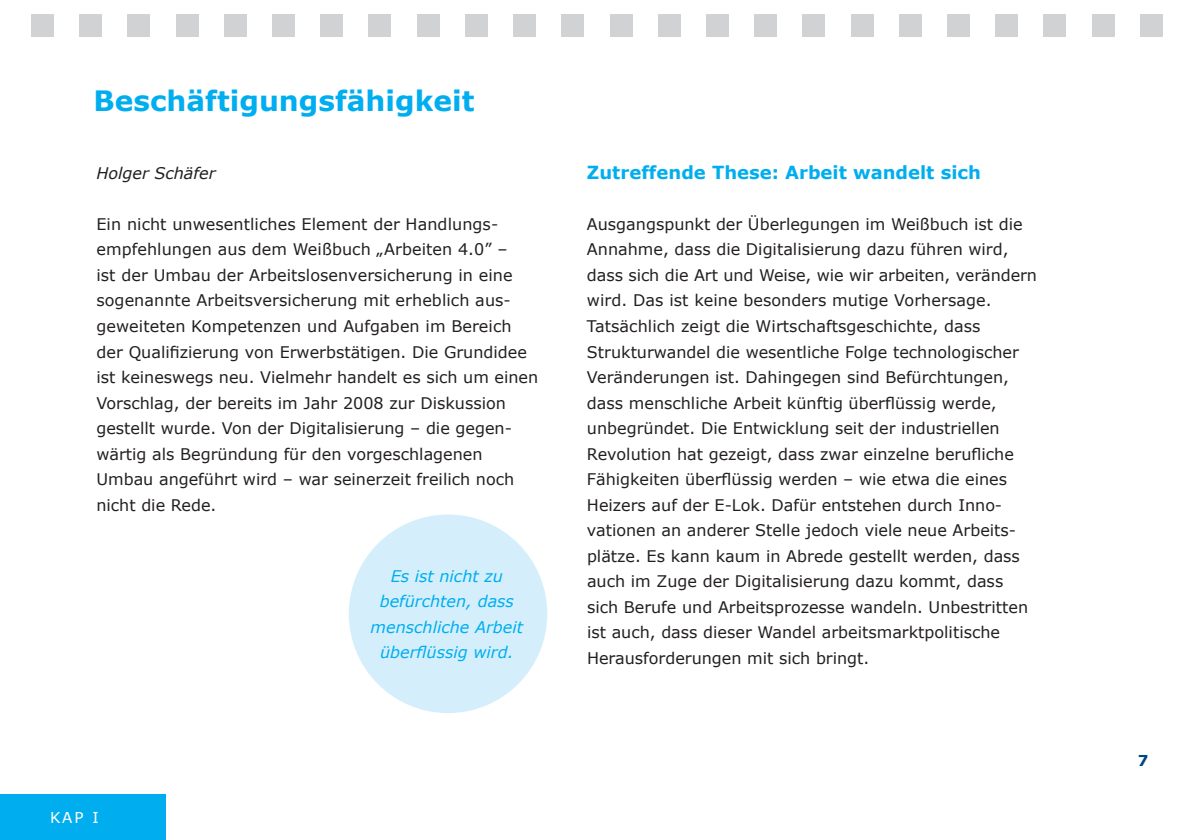
<style>
.page{position:relative;width:1191px;height:840px;background:#fff}
.page>*{position:absolute;margin:0;border:0;box-sizing:border-box;transform-origin:0 0}
.t1{font:700 28px "Verdana";color:#00aeef}
.t2{font:700 18px "Verdana";color:#00aeef}
.t3{font:16px/25.6px "Verdana";color:#231f20}
.t4{font:italic 16px/25.6px "Verdana";color:#00aeef;text-align:center}
.t5{font:italic 16px "Verdana";color:#231f20}
.t6{font:15px "Verdana";color:#fff}
.t7{font:700 15px "Verdana";color:#004684}
</style>
<div class="page">
<div style="left:0;top:794px;width:166px;height:45px;background:#00aeef"></div>
<div style="left:31px;top:14px;width:23px;height:23px;background:#d1d2d4"></div>
<div style="left:79px;top:14px;width:23px;height:23px;background:#d1d2d4"></div>
<div style="left:128px;top:14px;width:22px;height:23px;background:#d1d2d4"></div>
<div style="left:176px;top:14px;width:22px;height:23px;background:#d1d2d4"></div>
<div style="left:224px;top:14px;width:23px;height:23px;background:#d1d2d4"></div>
<div style="left:272px;top:14px;width:23px;height:23px;background:#d1d2d4"></div>
<div style="left:320px;top:14px;width:23px;height:23px;background:#d1d2d4"></div>
<div style="left:369px;top:14px;width:22px;height:23px;background:#d1d2d4"></div>
<div style="left:417px;top:14px;width:22px;height:23px;background:#d1d2d4"></div>
<div style="left:465px;top:14px;width:23px;height:23px;background:#d1d2d4"></div>
<div style="left:513px;top:14px;width:23px;height:23px;background:#d1d2d4"></div>
<div style="left:561px;top:14px;width:23px;height:23px;background:#d1d2d4"></div>
<div style="left:609px;top:14px;width:23px;height:23px;background:#d1d2d4"></div>
<div style="left:658px;top:14px;width:22px;height:23px;background:#d1d2d4"></div>
<div style="left:706px;top:14px;width:23px;height:23px;background:#d1d2d4"></div>
<div style="left:754px;top:14px;width:23px;height:23px;background:#d1d2d4"></div>
<div style="left:802px;top:14px;width:23px;height:23px;background:#d1d2d4"></div>
<div style="left:850px;top:14px;width:23px;height:23px;background:#d1d2d4"></div>
<div style="left:899px;top:14px;width:22px;height:23px;background:#d1d2d4"></div>
<div style="left:947px;top:14px;width:22px;height:23px;background:#d1d2d4"></div>
<div style="left:995px;top:14px;width:23px;height:23px;background:#d1d2d4"></div>
<div style="left:1043px;top:14px;width:23px;height:23px;background:#d1d2d4"></div>
<div style="left:1091px;top:14px;width:23px;height:23px;background:#d1d2d4"></div>
<div style="left:1140px;top:14px;width:22px;height:23px;background:#d1d2d4"></div>
<div style="left:349px;top:514px;width:198px;height:198px;background:#d4effb;border-radius:50%"></div>
<h1 class="t1" style="left:94px;top:83px;width:382px">Beschäftigungsfähigkeit</h1>
<p class="t5" style="left:96px;top:163px;width:121px">Holger Schäfer</p>
<p class="t3" style="left:96px;top:210px;width:443px">Ein nicht unwesentliches Element der Handlungs&shy;empfehlungen aus dem Weißbuch „Arbeiten 4.0” –<br>ist der Umbau der Arbeitslosenversicherung in eine sogenannte Arbeitsversicherung mit erheblich aus&shy;geweiteten Kompetenzen und Aufgaben im Bereich der Qualifizierung von Erwerbstätigen. Die Grundidee ist keineswegs neu. Vielmehr handelt es sich um einen Vorschlag, der bereits im Jahr 2008 zur Diskussion gestellt wurde. Von der Digitalisierung – die gegen&shy;wärtig als Begründung für den vorgeschlagenen Umbau angeführt wird – war seinerzeit freilich noch nicht die Rede.</p>
<p class="t4" style="left:370px;top:562px;width:154px">Es ist nicht zu befürchten, dass menschliche Arbeit überflüssig wird.</p>
<p class="t2" style="left:587px;top:161px;width:395px">Zutreffende These: Arbeit wandelt sich</p>
<p class="t3" style="left:587px;top:210px;width:451px">Ausgangspunkt der Überlegungen im Weißbuch ist die Annahme, dass die Digitalisierung dazu führen wird, dass sich die Art und Weise, wie wir arbeiten, verändern wird. Das ist keine besonders mutige Vorhersage.<br>Tatsächlich zeigt die Wirtschaftsgeschichte, dass Strukturwandel die wesentliche Folge technologischer Veränderungen ist. Dahingegen sind Befürchtungen, dass menschliche Arbeit künftig überflüssig werde, unbegründet. Die Entwicklung seit der industriellen Revolution hat gezeigt, dass zwar einzelne berufliche Fähigkeiten überflüssig werden – wie etwa die eines Heizers auf der E-Lok. Dafür entstehen durch Inno--- vationen an anderer Stelle jedoch viele neue Arbeits&shy;plätze. Es kann kaum in Abrede gestellt werden, dass auch im Zuge der Digitalisierung dazu kommt, dass sich Berufe und Arbeitsprozesse wandeln. Unbestritten ist auch, dass dieser Wandel arbeitsmarktpolitische Herausforderungen mit sich bringt.</p>
<p class="t6" style="left:50px;top:807px;width:50px">KAP I</p>
<p class="t7" style="left:1137px;top:750px;width:12px">7</p>
</div>
